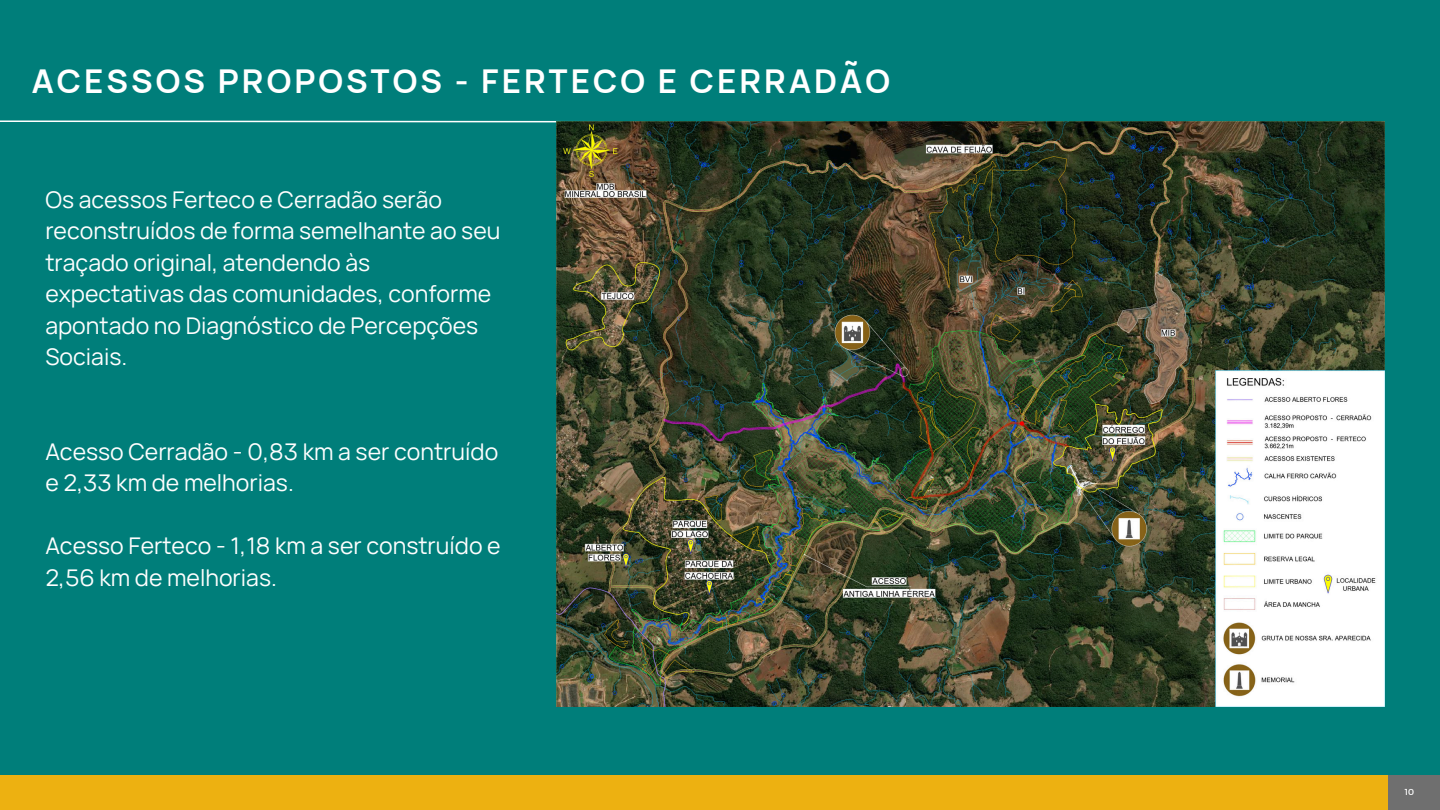
<style>
.page{position:relative;width:1440px;height:810px;background:#007e7a}
.page>*{position:absolute;margin:0;border:0;box-sizing:border-box;transform-origin:0 0}
.t1{font:700 32.8px "Vela Sans";letter-spacing:.095em;color:#fff}
.t2{font:23px/31.5px "Vela Sans";color:#fefefe}
.t3{font:8.7px "Montserrat";color:#fff}
</style>
<div class="page">
<svg style="left:0;top:120px;width:831px;height:3px"></svg>
<div style="left:0;top:776px;width:1440px;height:34px;background:#edb111"></div>
<div style="left:1388px;top:776px;width:52px;height:34px;background:#6f6f6f"></div>
<img style="left:556px;top:122px;width:829px;height:585px">
<p class="t1" style="left:32px;top:58px;width:860px">ACESSOS PROPOSTOS - FERTECO E CERRADÃO</p>
<p class="t2" style="left:45px;top:183px;width:457px">Os acessos Ferteco e Cerradão serão reconstruídos de forma semelhante ao seu traçado original, atendendo às expectativas das comunidades, conforme apontado no Diagnóstico de Percepções Sociais.</p>
<p class="t2" style="left:45px;top:435px;width:454px">Acesso Cerradão - 0,83 km a ser contruído e 2,33 km de melhorias.</p>
<p class="t2" style="left:45px;top:530px;width:457px">Acesso Ferteco - 1,18 km a ser construído e<br>2,56 km de melhorias.</p>
<p class="t3" style="left:1405px;top:786px;width:11px">10</p>
</div>
